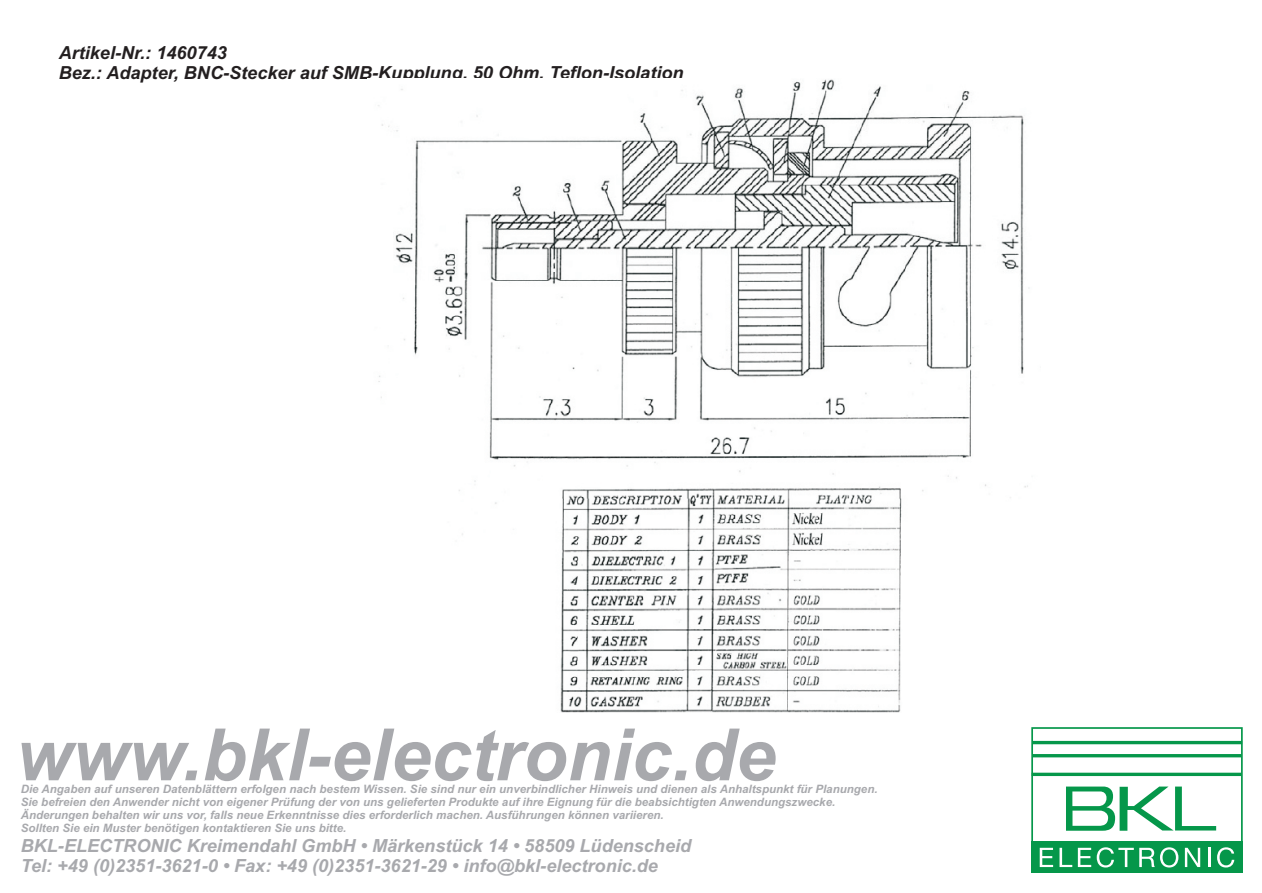
<style>
.page{position:relative;width:1262px;height:893px;background:#fff}
.page>*{position:absolute;margin:0;border:0;box-sizing:border-box;transform-origin:0 0}
.t1{font:italic 700 72.15px "Arial";color:#a8a9ad}
.t2{font:italic 700 18.15px/20.2px "Arial";color:#a8a9ad}
.t3{font:italic 700 18px/20.1px "Arial";color:#231f20}
.t4{font:italic 700 11.55px/12.9px "Arial";color:#a8a9ad}
</style>
<div class="page">
<div style="left:1031px;top:840px;width:211px;height:32px;background:#05974a"></div>
<svg style="left:1039px;top:847px;width:14px;height:20px"></svg>
<svg style="left:1059px;top:847px;width:74px;height:20px"></svg>
<svg style="left:1139px;top:847px;width:15px;height:20px"></svg>
<svg style="left:1160px;top:847px;width:18px;height:20px"></svg>
<svg style="left:1184px;top:847px;width:16px;height:20px"></svg>
<hr style="left:1207px;top:847px;width:3px;height:20px;background:#fff">
<svg style="left:1217px;top:847px;width:17px;height:20px"></svg>
<svg style="left:1066px;top:786px;width:150px;height:44px"></svg>
<svg style="left:1034px;top:740px;width:205px;height:4px"></svg>
<hr style="left:1032px;top:754px;width:209px;height:3px;background:#05974a">
<svg style="left:1034px;top:772px;width:205px;height:4px"></svg>
<div style="left:1031px;top:727px;width:211px;height:143px;border:2px solid #05974a"></div>
<img style="left:378px;top:79px;width:651px;height:633px">
<h3 class="t3" style="left:59px;top:44px;width:626px">Artikel-Nr.: 1460743<br>Bez.: Adapter, BNC-Stecker auf SMB-Kupplung, 50 Ohm, Teflon-Isolation</h3>
<h1 class="t1" style="left:16px;top:727px;width:761px">www.bkl-electronic.de</h1>
<p class="t4" style="left:21px;top:784px;width:858px">Die Angaben auf unseren Datenblättern erfolgen nach bestem Wissen. Sie sind nur ein unverbindlicher Hinweis und dienen als Anhaltspunkt für Planungen.<br>Sie befreien den Anwender nicht von eigener Prüfung der von uns gelieferten Produkte auf ihre Eignung für die beabsichtigten Anwendungszwecke.<br>Änderungen behalten wir uns vor, falls neue Erkenntnisse dies erforderlich machen. Ausführungen können variieren.<br>Sollten Sie ein Muster benötigen kontaktieren Sie uns bitte.</p>
<h2 class="t2" style="left:21px;top:836px;width:672px">BKL-ELECTRONIC Kreimendahl GmbH • Märkenstück 14 • 58509 Lüdenscheid<br>Tel: +49 (0)2351-3621-0 • Fax: +49 (0)2351-3621-29 • info@bkl-electronic.de</h2>
</div>
